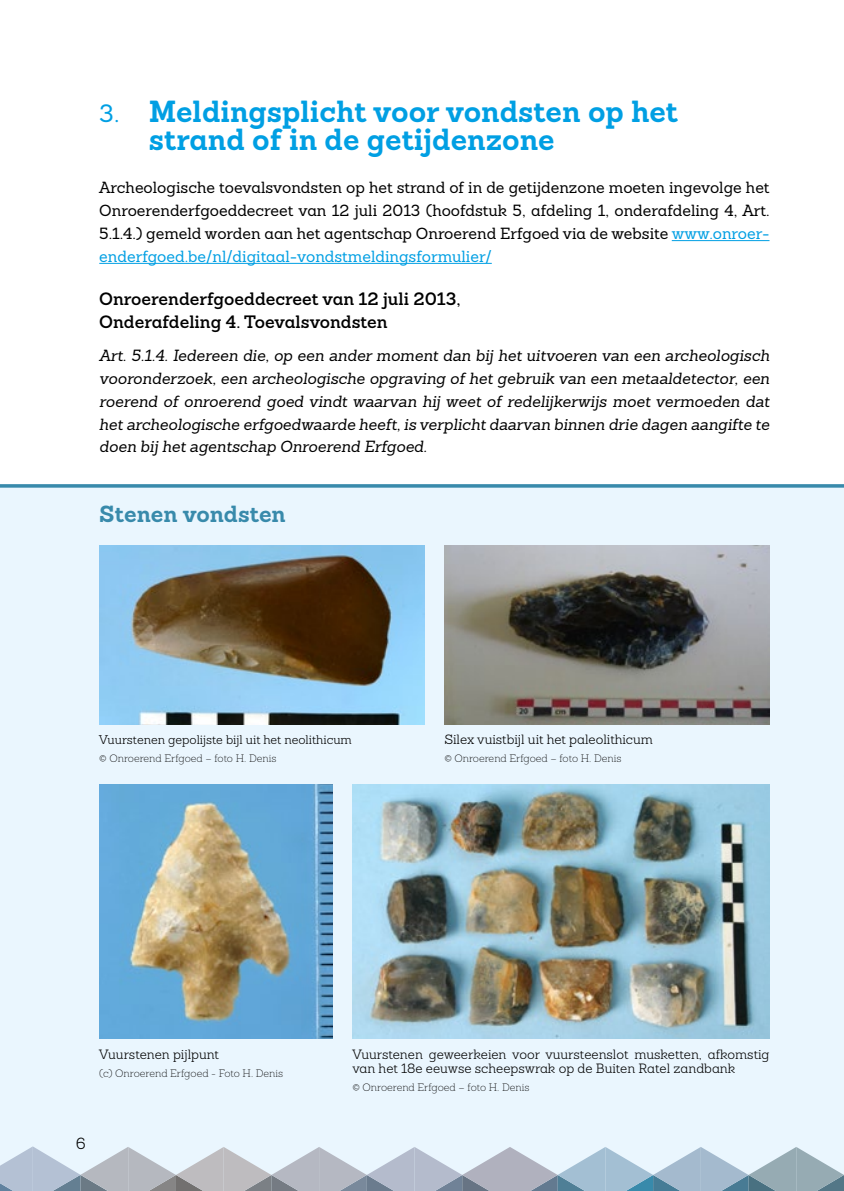
<style>
.page{position:relative;width:844px;height:1191px;background:#fff}
.page>*{position:absolute;margin:0;border:0;box-sizing:border-box;transform-origin:0 0}
.t1{font:700 29.75px/28px "Sanchez";color:#009fe3}
.t2{font:700 22.75px "Sanchez";color:#388aab}
.t3{font:600 17.5px/22.8px "Sanchez";color:#000}
.t4{font:italic 15.75px/22.8px "Sanchez";color:#000;text-align:justify}
.t5{font:15.75px/22.8px "Sanchez";color:#000;text-align:justify}
.t6{font:300 15.75px "Sanchez";color:#000}
.t7{font:300 13.12px/14px "Sanchez";color:#000}
.t8{font:300 12.25px "Sanchez";color:#000}
.t9{font:200 10.5px "Sanchez";color:#000}
.s1{font-weight:400;font-size:24.5px}
.s2{color:#009fe3}
</style>
<div class="page">
<div style="left:0;top:484px;width:843px;height:707px;background:#eaf6fe"></div>
<img style="left:99px;top:784px;width:233px;height:254px">
<img style="left:352px;top:784px;width:417px;height:254px">
<img style="left:99px;top:546px;width:325px;height:178px">
<img style="left:444px;top:546px;width:325px;height:178px">
<hr style="left:0;top:484px;width:843px;height:3px;background:#388aab">
<hr style="left:671px;top:240px;width:98px;height:1px;background:#009fe3">
<hr style="left:99px;top:263px;width:392px;height:1px;background:#009fe3">
<hr style="left:843px;top:774px;width:1px;height:417px;background:#eaf6fe">
<svg style="left:0;top:1146px;width:844px;height:45px"></svg>
<h1 class="t1" style="left:149px;top:97px;width:530px;text-indent:-50px"><span class="s1">3.</span> Meldingsplicht voor vondsten op het strand of in de getijdenzone</h1>
<p class="t5" style="left:99px;top:176px;width:671px">Archeologische toevalsvondsten op het strand of in de getijdenzone moeten ingevolge het Onroerenderfgoeddecreet van 12 juli 2013 (hoofdstuk 5, afdeling 1, onderafdeling 4, Art.<br>5.1.4.) gemeld worden aan het agentschap Onroerend Erfgoed via de website <span class="s2">www.onroer&shy;enderfgoed.be/nl/digitaal-vondstmeldingsformulier/</span></p>
<p class="t3" style="left:99px;top:288px;width:363px">Onroerenderfgoeddecreet van 12 juli 2013,<br>Onderafdeling 4. Toevalsvondsten</p>
<p class="t4" style="left:99px;top:344px;width:671px">Art. 5.1.4. Iedereen die, op een ander moment dan bij het uitvoeren van een archeologisch vooronderzoek, een archeologische opgraving of het gebruik van een metaaldetector, een roerend of onroerend goed vindt waarvan hij weet of redelijkerwijs moet vermoeden dat het archeologische erfgoedwaarde heeft, is verplicht daarvan binnen drie dagen aangifte te doen bij het agentschap Onroerend Erfgoed.</p>
<h2 class="t2" style="left:99px;top:498px;width:188px">Stenen vondsten</h2>
<p class="t8" style="left:99px;top:732px;width:254px">Vuurstenen gepolijste bijl uit het neolithicum</p>
<p class="t9" style="left:99px;top:752px;width:178px">© Onroerend Erfgoed – foto H. Denis</p>
<p class="t7" style="left:444px;top:732px;width:210px">Silex vuistbijl uit het paleolithicum</p>
<p class="t9" style="left:444px;top:752px;width:178px">© Onroerend Erfgoed – foto H. Denis</p>
<p class="t7" style="left:99px;top:1047px;width:121px">Vuurstenen pijlpunt</p>
<p class="t9" style="left:99px;top:1066px;width:185px">(c) Onroerend Erfgoed - Foto H. Denis</p>
<p class="t6" style="left:76px;top:1133px;width:11px">6</p>
<p class="t7" style="left:352px;top:1047px;width:418px">Vuurstenen geweerkeien voor vuursteenslot musketten, afkomstig van het 18e eeuwse scheepswrak op de Buiten Ratel zandbank</p>
<p class="t9" style="left:352px;top:1080px;width:178px">© Onroerend Erfgoed – foto H. Denis</p>
</div>
